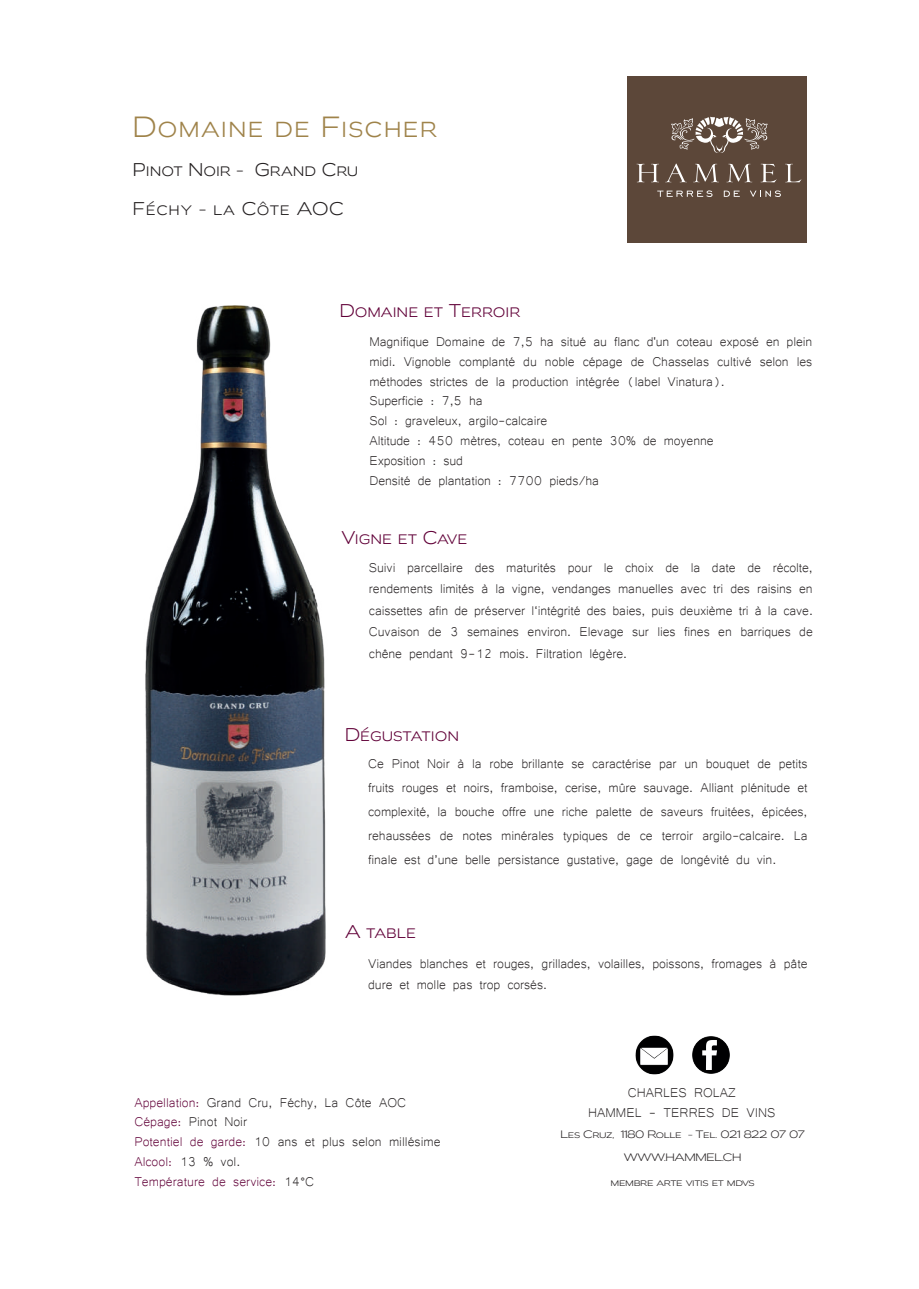
<style>
.page{position:relative;width:919px;height:1289px;background:#fff}
.page>*{position:absolute;margin:0;border:0;box-sizing:border-box;transform-origin:0 0}
.t1{font:28.5px "Biondi Sans Lt";letter-spacing:.04em;color:#9f834a}
.t2{font:18px "Biondi Sans Lt";color:#610138}
.t3{font:18px/39px "Biondi Sans Lt";color:#231f20}
.t4{font:16.5px/19.8px "Microsoft Yi Baiti";letter-spacing:-.005em;color:#231f20}
.t5{font:10.5px/22.5px "Biondi Sans Lt";letter-spacing:-.03em;color:#231f20;text-align:center;scale:1.12 1}
.s1{color:#610138}
</style>
<div class="page">
<div style="left:627px;top:77px;width:180px;height:166px;background:#5c4739"></div>
<svg style="left:657px;top:190px;width:55px;height:7px"></svg>
<svg style="left:723px;top:191px;width:16px;height:6px"></svg>
<svg style="left:750px;top:190px;width:30px;height:7px"></svg>
<svg style="left:636px;top:117px;width:165px;height:66px"></svg>
<img style="left:635px;top:1035px;width:39px;height:40px">
<img style="left:692px;top:1036px;width:38px;height:38px">
<img style="left:145px;top:305px;width:181px;height:691px">
<h1 class="t1" style="left:133px;top:109px;width:306px">Domaine de Fischer</h1>
<p class="t3" style="left:133px;top:149px;width:227px">Pinot Noir - Grand Cru<br>Féchy - la Côte AOC</p>
<p class="t2" style="left:340px;top:299px;width:182px">Domaine et Terroir</p>
<p class="t4" style="left:369px;top:330px;width:444px">Magnifique Domaine de 7,5 ha situé au flanc d'un coteau exposé en plein midi. Vignoble complanté du noble cépage de Chasselas cultivé selon les méthodes strictes de la production intégrée (label Vinatura).<br>Superficie : 7,5 ha<br>Sol : graveleux, argilo-calcaire<br>Altitude : 450 mètres, coteau en pente 30% de moyenne<br>Exposition : sud<br>Densité de plantation : 7700 pieds/ha</p>
<p class="t2" style="left:341px;top:526px;width:127px">Vigne et Cave</p>
<p class="t4" style="left:369px;top:555px;width:445px;line-height:21.6px;text-align:justify">Suivi parcellaire des maturités pour le choix de la date de récolte, rendements limités à la vigne, vendanges manuelles avec tri des raisins en caissettes afin de préserver l‘intégrité des baies, puis deuxième tri à la cave.<br>Cuvaison de 3 semaines environ. Elevage sur lies fines en barriques de chêne pendant 9-12 mois. Filtration légère.</p>
<p class="t2" style="left:345px;top:724px;width:115px">Dégustation</p>
<p class="t4" style="left:368px;top:750px;width:441px;line-height:24px;text-align:justify">Ce Pinot Noir à la robe brillante se caractérise par un bouquet de petits fruits rouges et noirs, framboise, cerise, mûre sauvage. Alliant plénitude et complexité, la bouche offre une riche palette de saveurs fruitées, épicées, rehaussées de notes minérales typiques de ce terroir argilo-calcaire. La finale est d’une belle persistance gustative, gage de longévité du vin.</p>
<p class="t2" style="left:345px;top:921px;width:72px">A table</p>
<p class="t4" style="left:368px;top:951px;width:440px;line-height:21.6px">Viandes blanches et rouges, grillades, volailles, poissons, fromages à pâte dure et molle pas trop corsés.</p>
<p class="t4" style="left:134px;top:1090px;width:308px"><span class="s1">Appellation:</span> Grand Cru, Féchy, La Côte AOC<br><span class="s1">Cépage:</span> Pinot Noir<br><span class="s1">Potentiel de garde:</span> 10 ans et plus selon millésime<br><span class="s1">Alcool:</span> 13 % vol.<br><span class="s1">Température de service:</span> 14°C</p>
<p class="t4" style="left:588px;top:1081px;width:189px;text-align:center">CHARLES ROLAZ<br>HAMMEL - TERRES DE VINS</p>
<p class="t5" style="left:560px;top:1123px;width:220px">Les Cruz, 1180 Rolle - Tel. 021 822 07 07<br>WWW.HAMMEL.CH</p>
<p class="t5" style="left:610px;top:1171px;width:130px">membre arte vitis et mdvs</p>
</div>
